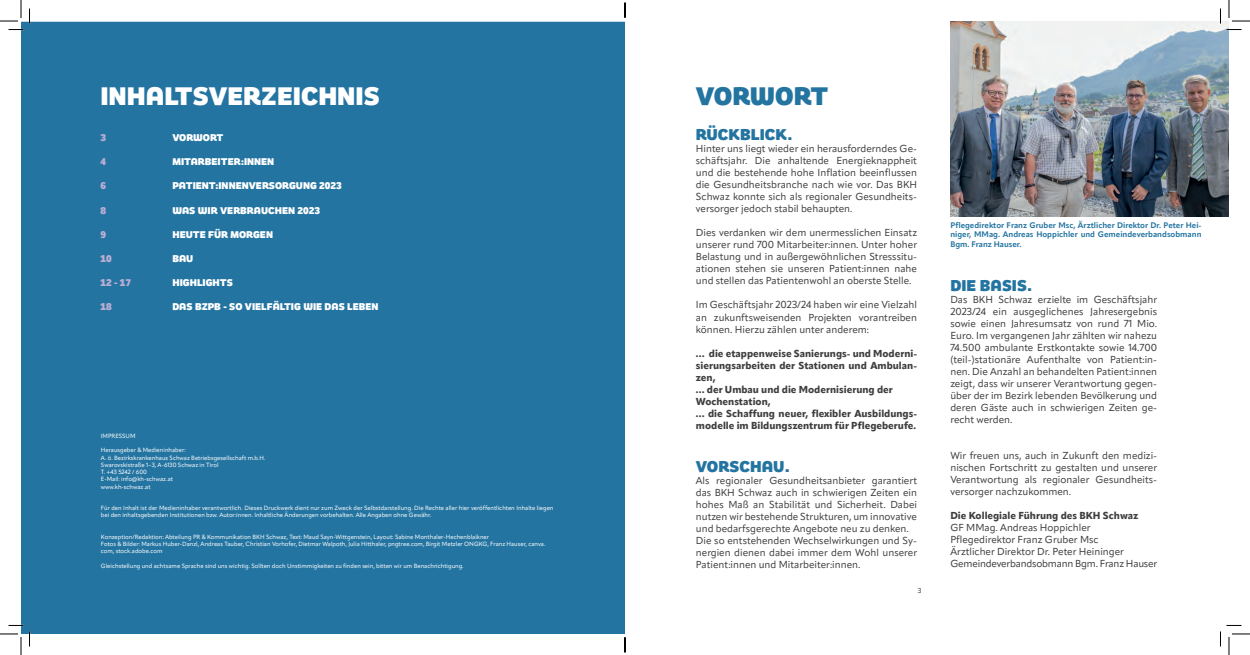
<style>
.page{position:relative;width:1250px;height:655px;background:#fff}
.page>*{position:absolute;margin:0;border:0;box-sizing:border-box;transform-origin:0 0}
.t1{font:900 26px "Remora Sans W2";color:#fff}
.t2{font:900 26px "Remora Sans W2";letter-spacing:-.015em;color:#2474a1}
.t3{font:900 16px "Remora Sans W2";color:#2474a1}
.t4{font:10px/12px "Apparat";color:#3e3e3f;text-align:justify}
.t5{font:800 10px/12px "Apparat";color:#3e3e3f}
.t6{font:900 10px "Remora Sans W2";color:#fff}
.t7{font:900 10px "Remora Sans W2";color:#bbaed4}
.t8{font:700 8px/9.6px "Apparat";color:#2474a1;text-align:justify}
.t9{font:7px "Apparat";color:#3e3e3f}
.t10{font:6px/7.2px "Apparat";color:#fff}
</style>
<div class="page">
<div style="left:21px;top:22px;width:604px;height:611px;background:#2474a1"></div>
<img style="left:950px;top:21px;width:279px;height:195px">
<svg style="left:0;top:0;width:30px;height:30px"></svg>
<svg style="left:0;top:624px;width:30px;height:30px"></svg>
<svg style="left:1219px;top:0;width:31px;height:30px"></svg>
<svg style="left:1220px;top:625px;width:30px;height:29px"></svg>
<svg style="left:624px;top:3px;width:2px;height:15px"></svg>
<svg style="left:624px;top:637px;width:2px;height:15px"></svg>
<h1 class="t1" style="left:100px;top:79px;width:281px">INHALTSVERZEICHNIS</h1>
<p class="t7" style="left:100px;top:131px;width:7px">3</p>
<p class="t6" style="left:172px;top:131px;width:53px">VORWORT</p>
<p class="t7" style="left:100px;top:155px;width:7px">4</p>
<p class="t6" style="left:172px;top:155px;width:103px">MITARBEITER:INNEN</p>
<p class="t7" style="left:100px;top:179px;width:7px">6</p>
<p class="t6" style="left:172px;top:179px;width:171px">PATIENT:INNENVERSORGUNG 2023</p>
<p class="t7" style="left:100px;top:203px;width:7px">8</p>
<p class="t6" style="left:172px;top:203px;width:149px">WAS WIR VERBRAUCHEN 2023</p>
<p class="t7" style="left:100px;top:227px;width:7px">9</p>
<p class="t6" style="left:172px;top:227px;width:102px">HEUTE FÜR MORGEN</p>
<p class="t7" style="left:100px;top:251px;width:13px">10</p>
<p class="t6" style="left:172px;top:251px;width:22px">BAU</p>
<p class="t7" style="left:100px;top:275px;width:32px">12 - 17</p>
<p class="t6" style="left:172px;top:275px;width:62px">HIGHLIGHTS</p>
<p class="t7" style="left:100px;top:299px;width:13px">18</p>
<p class="t6" style="left:172px;top:299px;width:208px">DAS BZPB - SO VIELFÄLTIG WIE DAS LEBEN</p>
<p class="t10" style="left:101px;top:432px;width:36px">IMPRESSUM</p>
<p class="t10" style="left:101px;top:446px;width:166px">Herausgeber &amp; Medieninhaber:<br>A. ö. Bezirkskrankenhaus Schwaz Betriebsgesellschaft m.b.H.<br>Swarovskistraße 1–3, A-6130 Schwaz in Tirol<br>T. +43 5242 / 600<br>E-Mail: info@kh-schwaz.at<br>www.kh-schwaz.at</p>
<p class="t10" style="left:101px;top:504px;width:454px">Für den Inhalt ist der Medieninhaber verantwortlich. Dieses Druckwerk dient nur zum Zweck der Selbstdarstellung. Die Rechte aller hier veröffentlichten Inhalte liegen bei den inhaltsgebenden Institutionen bzw. Autor:innen. Inhaltliche Änderungen vorbehalten. Alle Angaben ohne Gewähr.</p>
<p class="t10" style="left:101px;top:533px;width:446px">Konzeption/Redaktion: Abteilung PR &amp; Kommunikation BKH Schwaz, Text: Maud Sayn-Wittgenstein, Layout: Sabine Monthaler-Hechenblaikner<br>Fotos &amp; Bilder: Markus Huber-Danzl, Andreas Tauber, Christian Vorhofer, Dietmar Walpoth, Julia Hitthaler, pngtree.com, Birgit Metzler ONGKG, Franz Hauser, canva. com, stock.adobe.com</p>
<p class="t10" style="left:101px;top:562px;width:364px">Gleichstellung und achtsame Sprache sind uns wichtig. Sollten doch Unstimmigkeiten zu finden sein, bitten wir um Benachrichtigung.</p>
<h1 class="t2" style="left:696px;top:79px;width:134px">VORWORT</h1>
<h2 class="t3" style="left:696px;top:124px;width:98px">RÜCKBLICK.</h2>
<p class="t4" style="left:696px;top:143px;width:223px">Hinter uns liegt wieder ein herausforderndes Ge&shy;schäftsjahr. Die anhaltende Energieknappheit und die bestehende hohe Inflation beeinflussen die Gesundheitsbranche nach wie vor. Das BKH Schwaz konnte sich als regionaler Gesundheits&shy;versorger jedoch stabil behaupten.</p>
<p class="t4" style="left:696px;top:227px;width:223px">Dies verdanken wir dem unermesslichen Einsatz unserer rund 700 Mitarbeiter:innen. Unter hoher Belastung und in außergewöhnlichen Stresssitu&shy;ationen stehen sie unseren Patient:innen nahe und stellen das Patientenwohl an oberste Stelle.</p>
<p class="t4" style="left:696px;top:299px;width:223px">Im Geschäftsjahr 2023/24 haben wir eine Vielzahl an zukunftsweisenden Projekten vorantreiben können. Hierzu zählen unter anderem:</p>
<p class="t5" style="left:696px;top:347px;width:223px">… die etappenweise Sanierungs- und Moderni&shy;sierungsarbeiten der Stationen und Ambulan&shy;zen,<br>… der Umbau und die Modernisierung der Wochenstation,<br>… die Schaffung neuer, flexibler Ausbildungs&shy;modelle im Bildungszentrum für Pflegeberufe.</p>
<h2 class="t3" style="left:696px;top:455px;width:95px">VORSCHAU.</h2>
<p class="t4" style="left:696px;top:474px;width:223px;text-align:left">Als regionaler Gesundheitsanbieter garantiert das BKH Schwaz auch in schwierigen Zeiten ein hohes Maß an Stabilität und Sicherheit. Dabei nutzen wir bestehende Strukturen, um innovative und bedarfsgerechte Angebote neu zu denken.<br>Die so entstehenden Wechselwirkungen und Sy&shy;nergien dienen dabei immer dem Wohl unserer Patient:innen und Mitarbeiter:innen.</p>
<p class="t9" style="left:917px;top:586px;width:5px">3</p>
<p class="t8" style="left:950px;top:220px;width:253px">Pflegedirektor Franz Gruber Msc, Ärztlicher Direktor Dr. Peter Hei&shy;niger, MMag. Andreas Hoppichler und Gemeindeverbandsobmann Bgm. Franz Hauser.</p>
<h2 class="t3" style="left:950px;top:274px;width:83px">DIE BASIS.</h2>
<p class="t4" style="left:950px;top:293px;width:208px">Das BKH Schwaz erzielte im Geschäftsjahr 2023/24 ein ausgeglichenes Jahresergebnis sowie einen Jahresumsatz von rund 71 Mio.<br>Euro. Im vergangenen Jahr zählten wir nahezu 74.500 ambulante Erstkontakte sowie 14.700 (teil-)stationäre Aufenthalte von Patient:in&shy;nen. Die Anzahl an behandelten Patient:innen zeigt, dass wir unserer Verantwortung gegen&shy;über der im Bezirk lebenden Bevölkerung und deren Gäste auch in schwierigen Zeiten ge&shy;recht werden.</p>
<p class="t4" style="left:950px;top:449px;width:208px">Wir freuen uns, auch in Zukunft den medizi&shy;nischen Fortschritt zu gestalten und unserer Verantwortung als regionaler Gesundheits&shy;versorger nachzukommen.</p>
<p class="t5" style="left:950px;top:509px;width:189px">Die Kollegiale Führung des BKH Schwaz</p>
<p class="t4" style="left:950px;top:521px;width:208px;text-align:left">GF MMag. Andreas Hoppichler Pflegedirektor Franz Gruber Msc<br>Ärztlicher Direktor Dr. Peter Heininger Gemeindeverbandsobmann Bgm. Franz Hauser</p>
</div>
